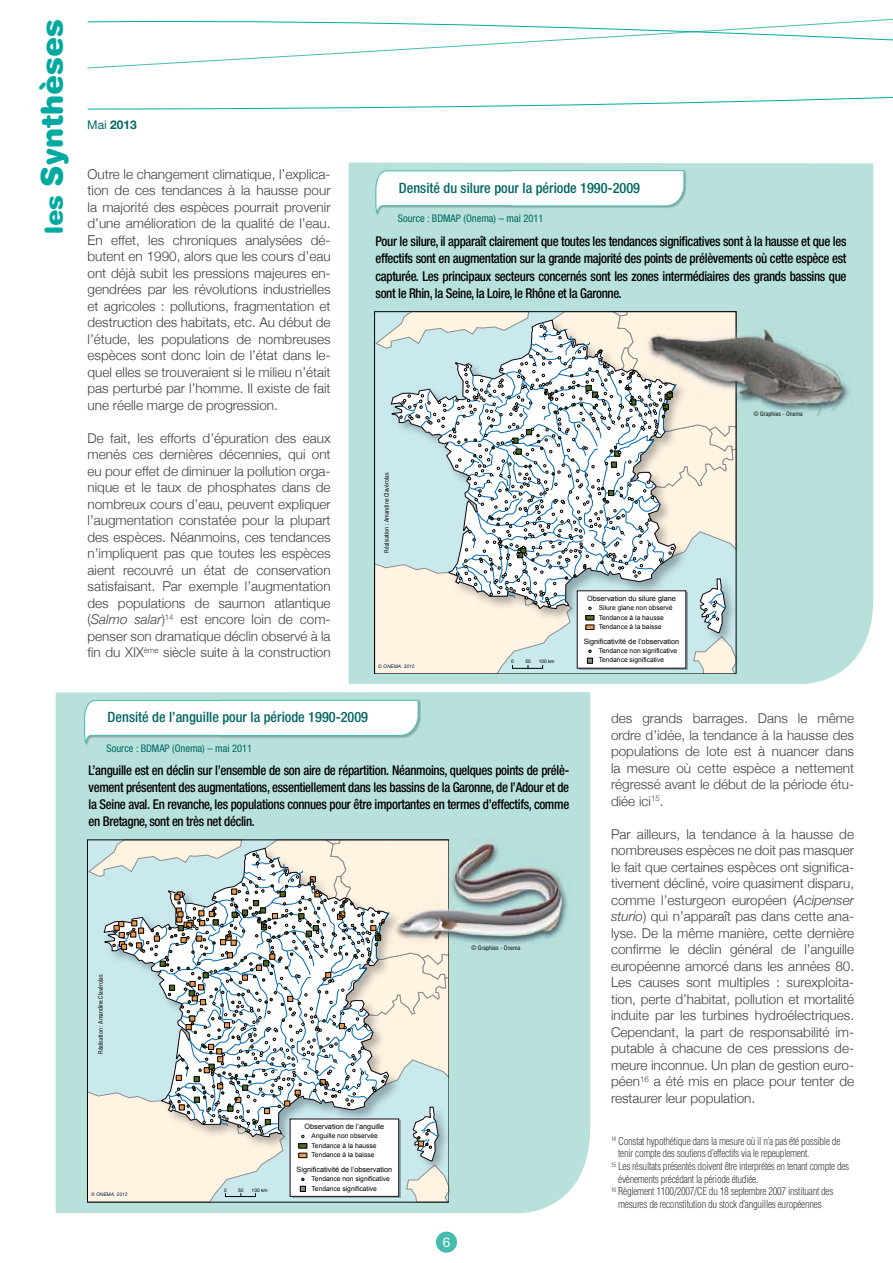
<style>
.page{position:relative;width:893px;height:1263px;background:#fff}
.page>*{position:absolute;margin:0;border:0;box-sizing:border-box;transform-origin:0 0}
.t1{font:900 30.15px "Helvetica Rounded";color:#00aaa0}
.t2{font:500 condensed 14.25px "Helvetica Neue";color:#006763}
.t3{font:300 13.5px/16.5px "Helvetica Neue";color:#414042;text-align:justify}
.t4{font:500 condensed 13.5px/17.2px "Helvetica Neue";letter-spacing:-.025em;color:#000;text-align:justify;scale:.95 1}
.t5{font:13.5px "Helvetica Neue";color:#fff}
.t6{font:700 12px "Helvetica Neue";color:#006763}
.t7{font:300 condensed 10.5px "Helvetica";letter-spacing:-.025em;color:#414042}
.t8{font:condensed 10.5px "Helvetica Neue";color:#006763}
.t9{font:7.35px "Arial";color:#000}
.t10{font:6.75px/9.4px "Arial";color:#000}
.t11{font:condensed 6px "Helvetica";color:#000}
.t12{font:italic 4.8px "Arial";color:#120c15}
.t13{font:4.8px "Arial";color:#000}
.s1{font-size:24.75px}
.s2{font-weight:400}
.s3{font-style:italic}
</style>
<div class="page">
<svg style="left:87px;top:96px;width:806px;height:13px"></svg>
<svg style="left:87px;top:18px;width:806px;height:51px"></svg>
<div style="left:436px;top:1231px;width:21px;height:22px;background:#45bcac;border-radius:50%"></div>
<div style="left:349px;top:163px;width:524px;height:521px;background:#b8e1dc"></div>
<div style="left:56px;top:692px;width:534px;height:521px;background:#b8e1dc"></div>
<svg style="left:87px;top:839px;width:362px;height:361px"></svg>
<svg style="left:375px;top:170px;width:310px;height:47px"></svg>
<svg style="left:84px;top:699px;width:335px;height:47px"></svg>
<img style="left:392px;top:840px;width:179px;height:106px">
<svg style="left:375px;top:311px;width:361px;height:361px"></svg>
<img style="left:646px;top:328px;width:206px;height:88px">
<h1 class="t1" style="left:33px;top:234px;width:216px;rotate:-90deg"><span class="s1">les</span> Synthèses</h1>
<p class="t6" style="left:87px;top:117px;width:51px"><span class="s2">Mai</span> 2013</p>
<p class="t3" style="left:88px;top:165px;width:245px">Outre le changement climatique, l’explica&shy;tion de ces tendances à la hausse pour la majorité des espèces pourrait provenir d’une amélioration de la qualité de l’eau.<br>En effet, les chroniques analysées dé&shy;butent en 1990, alors que les cours d’eau ont déjà subit les pressions majeures en&shy;gendrées par les révolutions industrielles et agricoles : pollutions, fragmentation et destruction des habitats, etc. Au début de l’étude, les populations de nombreuses espèces sont donc loin de l’état dans le&shy;quel elles se trouveraient si le milieu n’était pas perturbé par l’homme. Il existe de fait une réelle marge de progression.</p>
<p class="t3" style="left:88px;top:429px;width:245px">De fait, les efforts d’épuration des eaux menés ces dernières décennies, qui ont eu pour effet de diminuer la pollution orga&shy;nique et le taux de phosphates dans de nombreux cours d’eau, peuvent expliquer l’augmentation constatée pour la plupart des espèces. Néanmoins, ces tendances n’impliquent pas que toutes les espèces aient recouvré un état de conservation satisfaisant. Par exemple l’augmentation des populations de saumon atlantique (<span class="s3">Salmo salar</span>)<sup>14</sup> est encore loin de com&shy;penser son dramatique déclin observé à la fin du XIX<sup>ème</sup> siècle suite à la construction</p>
<p class="t2" style="left:399px;top:179px;width:243px">Densité du silure pour la période 1990-2009</p>
<p class="t8" style="left:398px;top:212px;width:147px">Source : BDMAP (Onema) – mai 2011</p>
<p class="t4" style="left:376px;top:232px;width:497px">Pour le silure, il apparaît clairement que toutes les tendances significatives sont à la hausse et que les effectifs sont en augmentation sur la grande majorité des points de prélèvements où cette espèce est capturée. Les principaux secteurs concernés sont les zones intermédiaires des grands bassins que sont le Rhin, la Seine, la Loire, le Rhône et la Garonne.</p>
<p class="t11" style="left:383px;top:553px;width:81px;rotate:-90deg">Réalisation : Amandine Clavérolas</p>
<p class="t12" style="left:378px;top:663px;width:38px">© ONEMA, 2012</p>
<p class="t13" style="left:511px;top:658px;width:4px">0</p>
<p class="t13" style="left:525px;top:658px;width:7px">50</p>
<p class="t13" style="left:539px;top:658px;width:17px">100 km</p>
<p class="t9" style="left:587px;top:593px;width:90px">Observation du silure glane</p>
<p class="t10" style="left:599px;top:603px;width:75px">Silure glane non observé</p>
<p class="t10" style="left:599px;top:646px;width:80px">Tendance non significative</p>
<p class="t10" style="left:599px;top:612px;width:67px">Tendance à la hausse<br>Tendance à la baisse</p>
<p class="t9" style="left:584px;top:636px;width:97px">Significativité de l’observation</p>
<p class="t10" style="left:599px;top:655px;width:67px">Tendance significative</p>
<p class="t11" style="left:754px;top:410px;width:50px">© Graphies - Onema</p>
<p class="t2" style="left:108px;top:709px;width:262px">Densité de l’anguille pour la période 1990-2009</p>
<p class="t8" style="left:106px;top:742px;width:147px">Source : BDMAP (Onema) – mai 2011</p>
<p class="t4" style="left:89px;top:761px;width:507px">L’anguille est en déclin sur l’ensemble de son aire de répartition. Néanmoins, quelques points de prélè&shy;vement présentent des augmentations, essentiellement dans les bassins de la Garonne, de l’Adour et de la Seine aval. En revanche, les populations connues pour être importantes en termes d’effectifs, comme en Bretagne, sont en très net déclin.</p>
<p class="t11" style="left:97px;top:1054px;width:81px;rotate:-90deg">Réalisation : Amandine Clavérolas</p>
<p class="t12" style="left:91px;top:1191px;width:38px">© ONEMA, 2012</p>
<p class="t11" style="left:472px;top:944px;width:50px">© Graphies - Onema</p>
<p class="t13" style="left:224px;top:1187px;width:4px">0</p>
<p class="t13" style="left:238px;top:1187px;width:7px">50</p>
<p class="t13" style="left:252px;top:1187px;width:17px">100 km</p>
<p class="t9" style="left:304px;top:1121px;width:81px">Observation de l’anguille</p>
<p class="t10" style="left:312px;top:1131px;width:68px">Anguille non observée</p>
<p class="t10" style="left:312px;top:1174px;width:80px">Tendance non significative</p>
<p class="t10" style="left:312px;top:1141px;width:67px">Tendance à la hausse<br>Tendance à la baisse</p>
<p class="t9" style="left:297px;top:1164px;width:97px">Significativité de l’observation</p>
<p class="t10" style="left:312px;top:1183px;width:67px">Tendance significative</p>
<p class="t5" style="left:443px;top:1234px;width:9px">6</p>
<p class="t3" style="left:611px;top:710px;width:245px">des grands barrages. Dans le même ordre d’idée, la tendance à la hausse des populations de lote est à nuancer dans la mesure où cette espèce a nettement régressé avant le début de la période étu&shy;diée ici<sup>15</sup>.</p>
<p class="t3" style="left:611px;top:825px;width:245px">Par ailleurs, la tendance à la hausse de nombreuses espèces ne doit pas masquer le fait que certaines espèces ont significa&shy;tivement décliné, voire quasiment disparu, comme l’esturgeon européen (<span class="s3">Acipenser sturio</span>) qui n’apparaît pas dans cette ana&shy;lyse. De la même manière, cette dernière confirme le déclin général de l’anguille européenne amorcé dans les années 80.<br>Les causes sont multiples : surexploita&shy;tion, perte d’habitat, pollution et mortalité induite par les turbines hydroélectriques.<br>Cependant, la part de responsabilité im&shy;putable à chacune de ces pressions de&shy;meure inconnue. Un plan de gestion euro&shy;péen<sup>16</sup> a été mis en place pour tenter de restaurer leur population.</p>
<p class="t7" style="left:611px;top:1135px;width:231px"><sup>14</sup> Constat hypothétique dans la mesure où il n’a pas été possible de</p>
<p class="t7" style="left:618px;top:1147px;width:193px">tenir compte des soutiens d’effectifs via le repeuplement.</p>
<p class="t7" style="left:611px;top:1160px;width:240px"><sup>15</sup> Les résultats présentés doivent être interprétés en tenant compte des</p>
<p class="t7" style="left:618px;top:1173px;width:142px">évènements précédant la période étudiée.</p>
<p class="t7" style="left:611px;top:1185px;width:224px"><sup>16</sup> Règlement 1100/2007/CE du 18 septembre 2007 instituant des</p>
<p class="t7" style="left:618px;top:1198px;width:205px">mesures de reconstitution du stock d’anguilles européennes</p>
</div>
